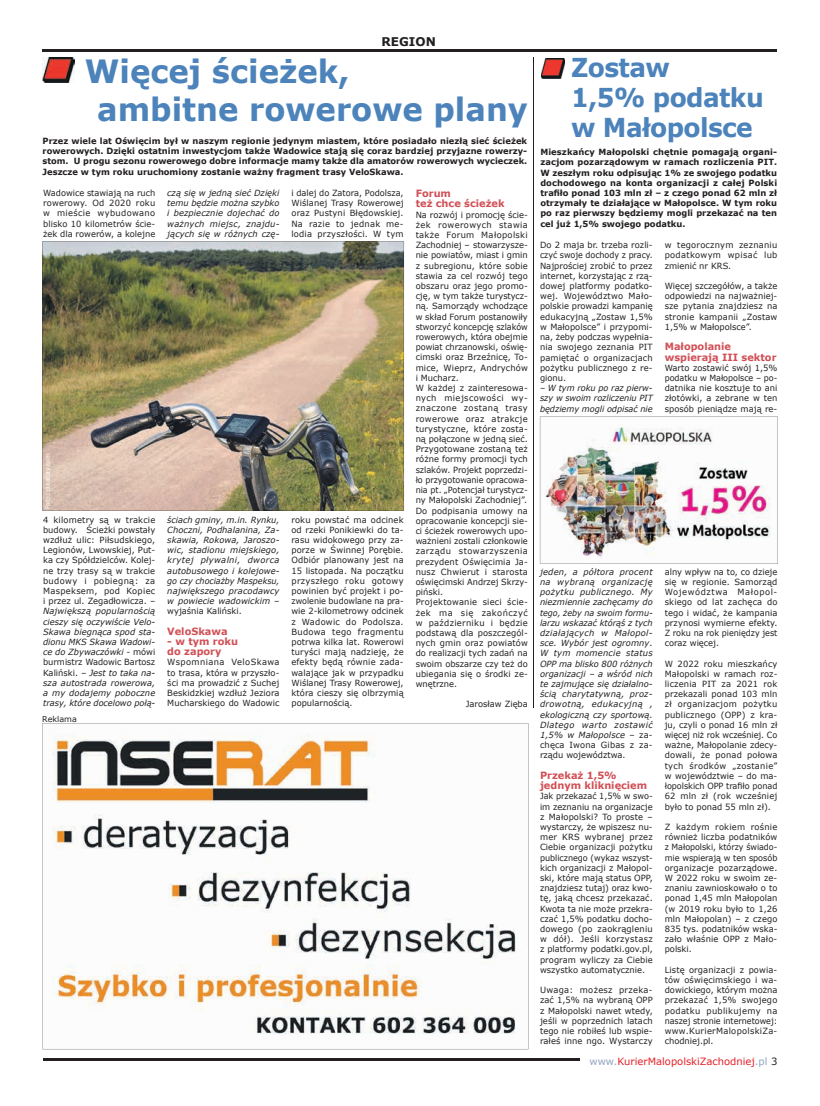
<style>
.page{position:relative;width:820px;height:1106px;background:#fff}
.page>*{position:absolute;margin:0;border:0;box-sizing:border-box;transform-origin:0 0}
.t1{font:700 32px/38.4px "Verdana";color:#4c83bb;scale:.96 1}
.t2{font:700 26px/30px "Verdana";letter-spacing:-.025em;color:#4c83bb;scale:.96 1}
.t3{font:700 12px "Verdana";color:#231f20}
.t4{font:700 10px/10.2px "Verdana";color:#d14f55}
.t5{font:10px "Verdana";color:#e51f28}
.t6{font:8.5px/10.2px "Verdana";letter-spacing:.005em;color:#231f20;text-align:justify}
.t7{font:italic 8.5px/10.2px "Verdana";letter-spacing:.01em;color:#231f20;text-align:justify}
.t8{font:700 8.5px/10.2px "Verdana";color:#231f20;text-align:justify}
.t9{font:8.5px/10.2px "Verdana";letter-spacing:.005em;color:#231f20;text-align:justify;scale:.96 1}
.t10{font:italic 8.5px/10.2px "Verdana";letter-spacing:.01em;color:#231f20;text-align:justify;scale:.96 1}
.t11{font:8px "Verdana";color:#231f20}
.t12{font:6px "Verdana";color:#fff}
.s1{font-style:normal}
.s2{color:#8ea2be}
.s3{color:#231f20}
</style>
<div class="page">
<hr style="left:43px;top:1057px;width:536px;height:2px;background:#231f20">
<hr style="left:43px;top:1060px;width:536px;height:1px;background:#231f20">
<hr style="left:43px;top:49px;width:734px;height:1px;background:#231f20">
<hr style="left:43px;top:51px;width:734px;height:1px;background:#231f20">
<img style="left:43px;top:57px;width:31px;height:25px">
<img style="left:541px;top:58px;width:23px;height:20px">
<hr style="left:533px;top:57px;width:1px;height:650px;background:#231f20">
<img style="left:42px;top:241px;width:362px;height:269px">
<svg style="left:43px;top:723px;width:485px;height:311px"></svg>
<img style="left:539px;top:417px;width:232px;height:146px">
<h3 class="t3" style="left:381px;top:33px;width:56px">REGION</h3>
<h1 class="t1" style="left:97px;top:51px;width:450px;text-indent:-12px">Więcej ścieżek,<br>ambitne rowerowe plany</h1>
<p class="t8" style="left:43px;top:136px;width:486px">Przez wiele lat Oświęcim był w naszym regionie jedynym miastem, które posiadało niezłą sieć ścieżek rowerowych. Dzięki ostatnim inwestycjom także Wadowice stają się coraz bardziej przyjazne rowerzy&shy;stom. U progu sezonu rowerowego dobre informacje mamy także dla amatorów rowerowych wycieczek.<br>Jeszcze w tym roku uruchomiony zostanie ważny fragment trasy VeloSkawa.</p>
<p class="t6" style="left:43px;top:188px;width:114px">Wadowice stawiają na ruch rowerowy. Od 2020 roku w mieście wybudowano blisko 10 kilometrów ście&shy;żek dla rowerów, a kolejne</p>
<p class="t7" style="left:167px;top:188px;width:114px">czą się w jedną sieć Dzięki temu będzie można szybko i bezpiecznie dojechać do ważnych miejsc, znajdu&shy;jących się w różnych czę-</p>
<p class="t12" style="left:44px;top:509px;width:57px;rotate:-90deg">Foto: pixabay.com</p>
<p class="t6" style="left:43px;top:514px;width:114px">4 kilometry są w trakcie budowy. Ścieżki powstały wzdłuż ulic: Piłsudskiego, Legionów, Lwowskiej, Put&shy;ka czy Spółdzielców. Kolej&shy;ne trzy trasy są w trakcie budowy i pobiegną: za Maspeksem, pod Kopiec i przez ul. Zegadłowicza. –</p>
<p class="t7" style="left:43px;top:606px;width:114px">Największą popularnością cieszy się oczywiście Velo-Skawa biegnąca spod sta&shy;dionu MKS Skawa Wadowi&shy;ce do Zbywaczówki <span class="s1">- mówi burmistrz Wadowic Bartosz Kaliński.</span> – Jest to taka na&shy;sza autostrada rowerowa, a my dodajemy poboczne trasy, które docelowo połą-</p>
<p class="t11" style="left:42px;top:713px;width:36px">Reklama</p>
<p class="t7" style="left:167px;top:514px;width:114px">ściach gminy, m.in. Rynku, Choczni, Podhalanina, Za&shy;skawia, Rokowa, Jaroszo&shy;wic, stadionu miejskiego, krytej pływalni, dworca autobusowego i kolejowe&shy;go czy chociażby Maspeksu, największego pracodawcy w powiecie wadowickim –</p>
<p class="t6" style="left:167px;top:606px;width:76px">wyjaśnia Kaliński.</p>
<p class="t4" style="left:167px;top:626px;width:62px">VeloSkawa</p>
<p class="t4" style="left:167px;top:636px;width:72px">- w tym roku do zapory</p>
<p class="t6" style="left:167px;top:657px;width:114px">Wspomniana VeloSkawa to trasa, która w przyszło&shy;ści ma prowadzić z Suchej Beskidzkiej wzdłuż Jeziora Mucharskiego do Wadowic</p>
<p class="t6" style="left:291px;top:188px;width:114px">i dalej do Zatora, Podolsza, Wiślanej Trasy Rowerowej oraz Pustyni Błędowskiej.<br>Na razie to jednak me&shy;lodia przyszłości. W tym</p>
<p class="t6" style="left:291px;top:514px;width:114px">roku powstać ma odcinek od rzeki Ponikiewki do ta&shy;rasu widokowego przy za&shy;porze w Świnnej Porębie.<br>Odbiór planowany jest na 15 listopada. Na początku przyszłego roku gotowy powinien być projekt i po&shy;zwolenie budowlane na pra&shy;wie 2-kilometrowy odcinek z Wadowic do Podolsza.<br>Budowa tego fragmentu potrwa kilka lat. Rowerowi turyści mają nadzieję, że efekty będą równie zada&shy;walające jak w przypadku Wiślanej Trasy Rowerowej, która cieszy się olbrzymią popularnością.</p>
<p class="t4" style="left:415px;top:188px;width:90px">Forum<br>też chce ścieżek</p>
<p class="t6" style="left:415px;top:209px;width:114px;text-align:left">Na rozwój i promocję ście&shy;żek rowerowych stawia także Forum Małopolski<br>Zachodniej – stowarzysze&shy;nie powiatów, miast i gmin z subregionu, które sobie stawia za cel rozwój tego obszaru oraz jego promo&shy;cję, w tym także turystycz&shy;ną. Samorządy wchodzące w skład Forum postanowiły stworzyć koncepcję szlaków rowerowych, która obejmie powiat chrzanowski, oświę&shy;cimski oraz Brzeźnicę, To&shy;mice, Wieprz, Andrychów i Mucharz.<br>W każdej z zainteresowa&shy;nych miejscowości wy&shy;znaczone zostaną trasy rowerowe oraz atrakcje turystyczne, które zosta&shy;ną połączone w jedną sieć.<br>Przygotowane zostaną też różne formy promocji tych szlaków. Projekt poprzedzi&shy;ło przygotowanie opracowa&shy;nia pt. „Potencjał turystycz&shy;ny Małopolski Zachodniej”.<br>Do podpisania umowy na opracowanie koncepcji sie&shy;ci ścieżek rowerowych upo&shy;ważnieni zostali członkowie zarządu stowarzyszenia prezydent Oświęcimia Ja&shy;nusz Chwierut i starosta oświęcimski Andrzej Skrzy&shy;piński.<br>Projektowanie sieci ście&shy;żek ma się zakończyć w październiku i będzie podstawą dla poszczegól&shy;nych gmin oraz powiatów do realizacji tych zadań na swoim obszarze czy też do ubiegania się o środki ze&shy;wnętrzne.</p>
<p class="t6" style="left:465px;top:699px;width:63px">Jarosław Zięba</p>
<h2 class="t2" style="left:571px;top:52px;width:202px">Zostaw<br>1,5% podatku w Małopolsce</h2>
<p class="t8" style="left:540px;top:147px;width:238px">Mieszkańcy Małopolski chętnie pomagają organi&shy;zacjom pozarządowym w ramach rozliczenia PIT.<br>W zeszłym roku odpisując 1% ze swojego podatku dochodowego na konta organizacji z całej Polski trafiło ponad 103 mln zł – z czego ponad 62 mln zł otrzymały te działające w Małopolsce. W tym roku po raz pierwszy będziemy mogli przekazać na ten cel już 1,5% swojego podatku.</p>
<p class="t6" style="left:540px;top:240px;width:114px">Do 2 maja br. trzeba rozli&shy;czyć swoje dochody z pracy.<br>Najprościej zrobić to przez internet, korzystając z rzą&shy;dowej platformy podatko&shy;wej. Województwo Mało&shy;polskie prowadzi kampanię edukacyjną „Zostaw 1,5% w Małopolsce” i przypomi&shy;na, żeby podczas wypełnia&shy;nia swojego zeznania PIT pamiętać o organizacjach pożytku publicznego z re&shy;gionu.</p>
<p class="t10" style="left:540px;top:383px;width:119px">– W tym roku po raz pierw&shy;szy w swoim rozliczeniu PIT będziemy mogli odpisać nie</p>
<p class="t6" style="left:664px;top:240px;width:114px">w tegorocznym zeznaniu podatkowym wpisać lub zmienić nr KRS.</p>
<p class="t6" style="left:664px;top:281px;width:114px">Więcej szczegółów, a także odpowiedzi na najważniej&shy;sze pytania znajdziesz na stronie kampanii „Zostaw 1,5% w Małopolsce”.</p>
<p class="t4" style="left:664px;top:341px;width:113px">Małopolanie wspierają III sektor</p>
<p class="t6" style="left:664px;top:362px;width:114px">Warto zostawić swój 1,5% podatku w Małopolsce – po&shy;datnika nie kosztuje to ani złotówki, a zebrane w ten sposób pieniądze mają re-</p>
<p class="t7" style="left:540px;top:566px;width:114px">jeden, a półtora procent na wybraną organizację pożytku publicznego. My niezmiennie zachęcamy do tego, żeby na swoim formu&shy;larzu wskazać którąś z tych działających w Małopol&shy;sce. Wybór jest ogromny.<br>W tym momencie status OPP ma blisko 800 różnych organizacji – a wśród nich te zajmujące się działalno&shy;ścią charytatywną, proz&shy;drowotną, edukacyjną , ekologiczną czy sportową.<br>Dlatego warto zostawić 1,5% w Małopolsce <span class="s1">– za&shy;chęca Iwona Gibas z za&shy;rządu województwa.</span></p>
<p class="t4" style="left:540px;top:770px;width:109px">Przekaż 1,5% jednym kliknięciem</p>
<p class="t9" style="left:540px;top:791px;width:119px">Jak przekazać 1,5% w swo&shy;im zeznaniu na organizacje z Małopolski? To proste – wystarczy, że wpiszesz nu&shy;mer KRS wybranej przez Ciebie organizacji pożytku publicznego (wykaz wszyst&shy;kich organizacji z Małopol&shy;ski, które mają status OPP, znajdziesz tutaj) oraz kwo&shy;tę, jaką chcesz przekazać.<br>Kwota ta nie może przekra&shy;czać 1,5% podatku docho&shy;dowego (po zaokrągleniu w dół). Jeśli korzystasz z platformy podatki.gov.pl, program wyliczy za Ciebie wszystko automatycznie.</p>
<p class="t6" style="left:540px;top:984px;width:114px">Uwaga: możesz przeka&shy;zać 1,5% na wybraną OPP z Małopolski nawet wtedy, jeśli w poprzednich latach tego nie robiłeś lub wspie&shy;rałeś inne ngo. Wystarczy</p>
<p class="t6" style="left:664px;top:566px;width:114px">alny wpływ na to, co dzieje się w regionie. Samorząd Województwa Małopol&shy;skiego od lat zachęca do tego i widać, że kampania przynosi wymierne efekty.<br>Z roku na rok pieniędzy jest coraz więcej.</p>
<p class="t6" style="left:664px;top:658px;width:114px">W 2022 roku mieszkańcy Małopolski w ramach roz&shy;liczenia PIT za 2021 rok przekazali ponad 103 mln zł organizacjom pożytku publicznego (OPP) z kra&shy;ju, czyli o ponad 16 mln zł więcej niż rok wcześniej. Co ważne, Małopolanie zdecy&shy;dowali, że ponad połowa tych środków „zostanie” w województwie – do ma&shy;łopolskich OPP trafiło ponad 62 mln zł (rok wcześniej było to ponad 55 mln zł).</p>
<p class="t6" style="left:664px;top:821px;width:114px">Z każdym rokiem rośnie również liczba podatników z Małopolski, którzy świado&shy;mie wspierają w ten sposób organizacje pozarządowe.<br>W 2022 roku w swoim ze&shy;znaniu zawnioskowało o to ponad 1,45 mln Małopolan (w 2019 roku było to 1,26 mln Małopolan) – z czego 835 tys. podatników wska&shy;zało właśnie OPP z Mało&shy;polski.</p>
<p class="t6" style="left:664px;top:964px;width:114px">Listę organizacji z powia&shy;tów oświęcimskiego i wa&shy;dowickiego, którym można przekazać 1,5% swojego podatku publikujemy na naszej stronie internetowej: www.KurierMalopolskiZa&shy;chodniej.pl.</p>
<p class="t5" style="left:589px;top:1054px;width:189px"><span class="s2">www.</span>KurierMalopolskiZachodniej<span class="s2">.pl</span> <span class="s3">3</span></p>
</div>
